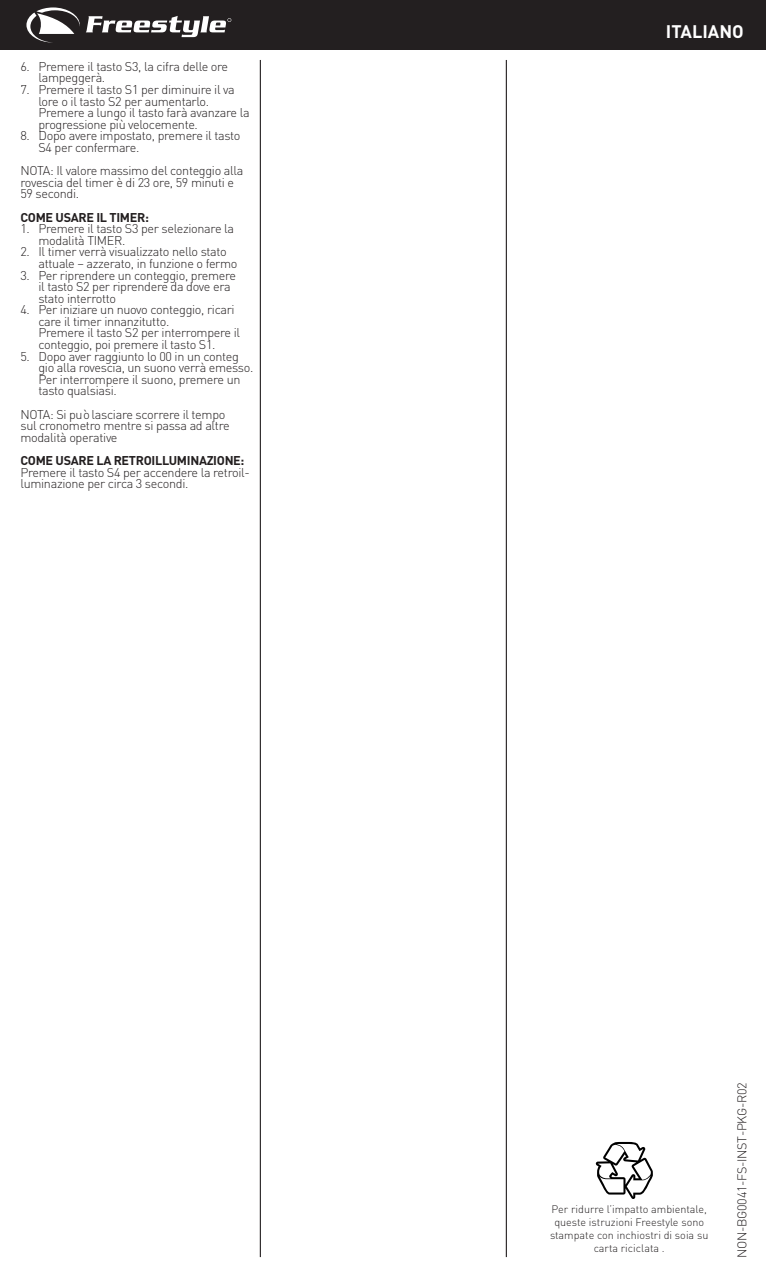
<style>
.page{position:relative;width:766px;height:1276px;background:#fff}
.page>*{position:absolute;margin:0;border:0;box-sizing:border-box;transform-origin:0 0}
.t1{font:700 18px "DIN";color:#fff}
.t2{font:300 12.6px/11.7px "DIN";letter-spacing:-.025em;color:#231f20}
.t3{font:700 12.6px "DIN";letter-spacing:-.025em;color:#231f20}
.t4{font:300 10.8px/13px "DIN";color:#231f20;text-align:center}
</style>
<div class="page">
<svg style="left:595px;top:1142px;width:58px;height:57px"></svg>
<div style="left:0;top:0;width:765px;height:50px;background:#231f20"></div>
<svg style="left:86px;top:16px;width:145px;height:21px"></svg>
<svg style="left:26px;top:7px;width:54px;height:36px"></svg>
<hr style="left:260px;top:60px;width:1px;height:1197px;background:#231f20">
<hr style="left:505px;top:60px;width:1px;height:1197px;background:#231f20">
<p class="t2" style="left:38px;top:60px;width:191px;text-indent:-18px">6. Premere il tasto S3, la cifra delle ore lampeggerà.</p>
<p class="t2" style="left:38px;top:83px;width:213px;text-indent:-18px">7. Premere il tasto S1 per diminuire il va lore o il tasto S2 per aumentarlo.<br>Premere a lungo il tasto farà avanzare la progressione più velocemente.</p>
<p class="t2" style="left:38px;top:130px;width:203px;text-indent:-18px">8. Dopo avere impostato, premere il tasto<br>S4 per confermare.</p>
<p class="t2" style="left:20px;top:165px;width:224px">NOTA: Il valore massimo del conteggio alla rovescia del timer è di 23 ore, 59 minuti e<br>59 secondi.</p>
<p class="t3" style="left:20px;top:209px;width:130px">COME USARE IL TIMER:</p>
<p class="t2" style="left:38px;top:223px;width:197px;text-indent:-18px">1. Premere il tasto S3 per selezionare la modalità TIMER.</p>
<p class="t2" style="left:38px;top:246px;width:200px;text-indent:-18px">2. Il timer verrà visualizzato nello stato attuale – azzerato, in funzione o fermo</p>
<p class="t2" style="left:38px;top:269px;width:199px;text-indent:-18px">3. Per riprendere un conteggio, premere il tasto S2 per riprendere da dove era stato interrotto</p>
<p class="t2" style="left:38px;top:304px;width:203px;text-indent:-18px">4. Per iniziare un nuovo conteggio, ricari care il timer innanzitutto.<br>Premere il tasto S2 per interrompere il conteggio, poi premere il tasto S1.</p>
<p class="t2" style="left:38px;top:350px;width:216px;text-indent:-18px">5. Dopo aver raggiunto lo 00 in un conteg gio alla rovescia, un suono verrà emesso.<br>Per interrompere il suono, premere un tasto qualsiasi.</p>
<p class="t2" style="left:20px;top:408px;width:211px">NOTA: Si può lasciare scorrere il tempo sul cronometro mentre si passa ad altre modalità operative</p>
<p class="t3" style="left:20px;top:452px;width:225px">COME USARE LA RETROILLUMINAZIONE:</p>
<p class="t2" style="left:20px;top:466px;width:231px">Premere il tasto S4 per accendere la retroil&shy;luminazione per circa 3 secondi.</p>
<h1 class="t1" style="left:665px;top:20px;width:79px">ITALIANO</h1>
<p class="t4" style="left:550px;top:1202px;width:160px">Per ridurre l’impatto ambientale, queste istruzioni Freestyle sono stampate con inchiostri di soia su carta riciclata .</p>
<p class="t2" style="left:735px;top:1257px;width:177px;rotate:-90deg">NON-BG0041-FS-INST-PKG-R02</p>
</div>
